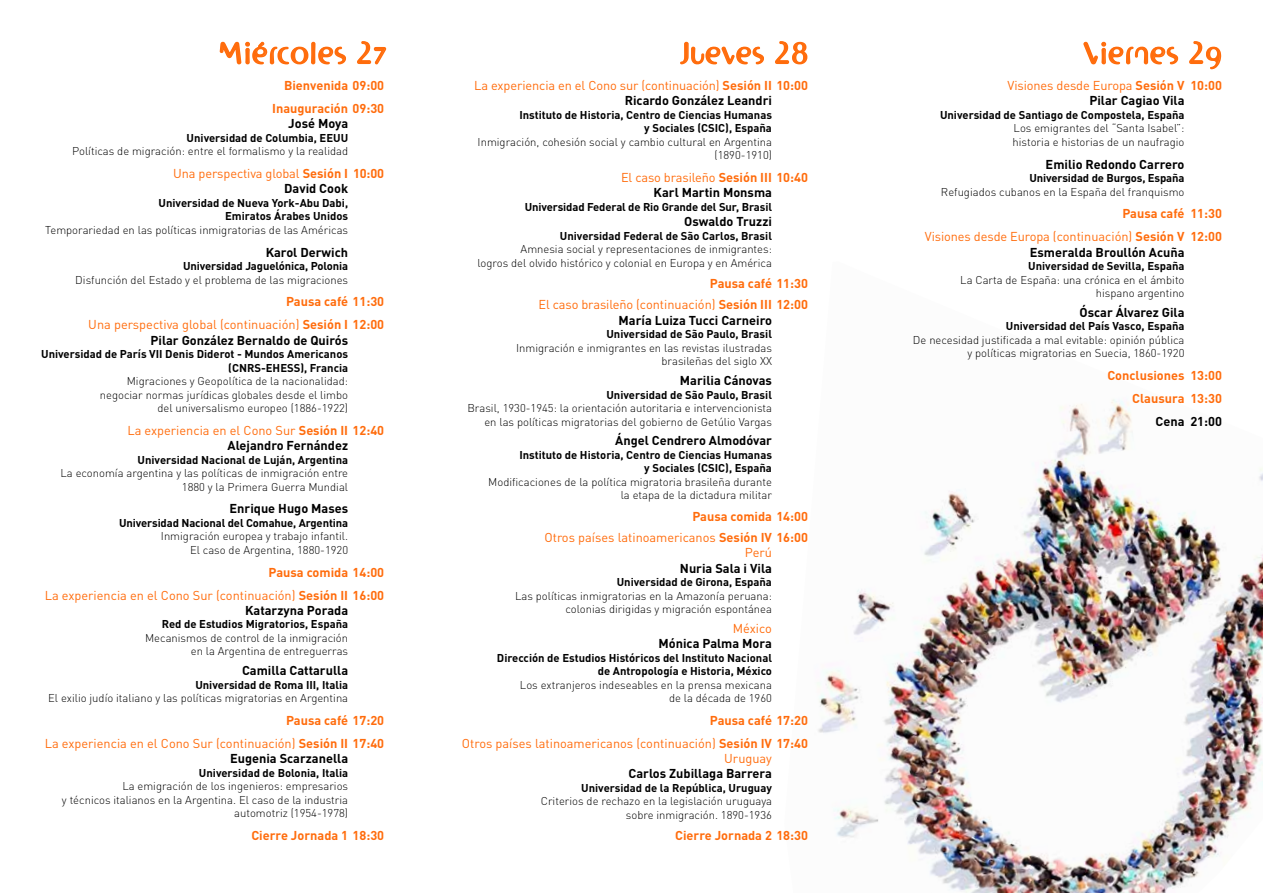
<style>
.page{position:relative;width:1263px;height:893px;background:#fff}
.page>*{position:absolute;margin:0;border:0;box-sizing:border-box;transform-origin:0 0}
.t1{font:27px "Bio Plasm LT";color:#ff6c0c}
.t2{font:12.75px/22.8px "DIN Pro";color:#ff6c0c;text-align:right}
.t3{font:700 12.75px/15.3px "DIN Pro";color:#000;text-align:center}
.t4{font:700 12.75px/22.8px "DIN Pro";color:#ff6c0c;text-align:right}
.t5{font:300 11.25px/13.5px "DIN Pro";color:#000;text-align:right}
.t6{font:700 11.25px/13.5px "DIN Pro";color:#000;text-align:right}
.s1{font-weight:700}
.s2{font-weight:700;color:#000}
.s3{font-weight:400;color:#ff6c0c}
.s4{color:#ff6c0c}
.s5{font-weight:400}
</style>
<div class="page">
<img style="left:818px;top:399px;width:445px;height:494px">
<svg style="left:219px;top:41px;width:127px;height:24px"></svg>
<svg style="left:357px;top:41px;width:30px;height:24px"></svg>
<svg style="left:680px;top:41px;width:84px;height:24px"></svg>
<svg style="left:775px;top:41px;width:33px;height:24px"></svg>
<svg style="left:1083px;top:41px;width:96px;height:24px"></svg>
<svg style="left:1189px;top:41px;width:33px;height:29px"></svg>
<h1 class="t1" style="left:219px;top:35px;width:170px">Miércoles 27</h1>
<h1 class="t1" style="left:680px;top:35px;width:131px">Jueves 28</h1>
<h1 class="t1" style="left:1082px;top:35px;width:141px">Viernes 29</h1>
<p class="t4" style="left:272px;top:74px;width:114px">Bienvenida 09:00<br>Inauguración 09:30</p>
<p class="t3" style="left:288px;top:115px;width:61px">José Moya</p>
<p class="t6" style="left:187px;top:130px;width:163px">Universidad de Columbia, EEUU</p>
<p class="t5" style="left:72px;top:144px;width:278px">Políticas de migración: entre el formalismo y la realidad</p>
<p class="t2" style="left:284px;top:165px;width:102px;line-height:15.3px;text-align:left;text-indent:-111px">Una perspectiva global <span class="s1">Sesión I 10:00<br></span><span class="s2">David Cook</span></p>
<p class="t6" style="left:159px;top:196px;width:191px">Universidad de Nueva York-Abu Dabi,<br>Emiratos Árabes Unidos</p>
<p class="t5" style="left:45px;top:223px;width:304px">Temporariedad en las políticas inmigratorias de las Américas</p>
<p class="t3" style="left:266px;top:244px;width:84px">Karol Derwich</p>
<p class="t6" style="left:183px;top:259px;width:167px">Universidad Jaguelónica, Polonia</p>
<p class="t5" style="left:75px;top:272px;width:274px">Disfunción del Estado y el problema de las migraciones</p>
<p class="t2" style="left:88px;top:290px;width:297px"><span class="s1">Pausa café 11:30<br></span>Una perspectiva global (continuación) <span class="s1">Sesión I 12:00</span></p>
<p class="t3" style="left:151px;top:332px;width:199px">Pilar González Bernaldo de Quirós</p>
<p class="t6" style="left:41px;top:347px;width:308px">Universidad de París VII Denis Diderot - Mundos Americanos (CNRS-EHESS), Francia</p>
<p class="t5" style="left:100px;top:374px;width:250px">Migraciones y Geopolítica de la nacionalidad: negociar normas jurídicas globales desde el limbo del universalismo europeo (1886-1922)</p>
<p class="t2" style="left:228px;top:422px;width:158px;line-height:15.3px;text-align:left;text-indent:-100px">La experiencia en el Cono Sur <span class="s1">Sesión II 12:40<br></span><span class="s2">Alejandro Fernández</span></p>
<p class="t6" style="left:138px;top:452px;width:212px">Universidad Nacional de Luján, Argentina</p>
<p class="t5" style="left:61px;top:466px;width:289px">La economía argentina y las políticas de inmigración entre<br>1880 y la Primera Guerra Mundial</p>
<p class="t3" style="left:230px;top:501px;width:120px">Enrique Hugo Mases</p>
<p class="t6" style="left:119px;top:516px;width:230px">Universidad Nacional del Comahue, Argentina</p>
<p class="t5" style="left:161px;top:529px;width:189px">Inmigración europea y trabajo infantil.<br>El caso de Argentina, 1880-1920</p>
<p class="t2" style="left:45px;top:560px;width:341px"><span class="s1">Pausa comida 14:00<br></span>La experiencia en el Cono Sur (continuación) <span class="s1">Sesión II 16:00</span></p>
<p class="t3" style="left:245px;top:602px;width:105px">Katarzyna Porada</p>
<p class="t6" style="left:162px;top:617px;width:188px">Red de Estudios Migratorios, España</p>
<p class="t5" style="left:145px;top:631px;width:205px">Mecanismos de control de la inmigración en la Argentina de entreguerras</p>
<p class="t3" style="left:242px;top:662px;width:108px">Camilla Cattarulla</p>
<p class="t6" style="left:195px;top:677px;width:154px">Universidad de Roma III, Italia</p>
<p class="t5" style="left:48px;top:691px;width:301px">El exilio judío italiano y las políticas migratorias en Argentina</p>
<p class="t2" style="left:45px;top:708px;width:341px"><span class="s1">Pausa café 17:20<br></span>La experiencia en el Cono Sur (continuación) <span class="s1">Sesión II 17:40</span></p>
<p class="t3" style="left:230px;top:750px;width:120px">Eugenia Scarzanella</p>
<p class="t6" style="left:199px;top:765px;width:151px">Universidad de Bolonia, Italia</p>
<p class="t5" style="left:62px;top:779px;width:288px">La emigración de los ingenieros: empresarios<br>y técnicos italianos en la Argentina. El caso de la industria automotriz (1954-1978)</p>
<p class="t4" style="left:251px;top:823px;width:134px">Cierre Jornada 1 18:30</p>
<p class="t2" style="left:625px;top:77px;width:185px;line-height:15.3px;text-align:left;text-indent:-151px">La experiencia en el Cono sur (continuación) <span class="s1">Sesión II 10:00<br></span><span class="s2">Ricardo González Leandri</span></p>
<p class="t6" style="left:519px;top:108px;width:254px">Instituto de Historia, Centro de Ciencias Humanas y Sociales (CSIC), España</p>
<p class="t5" style="left:478px;top:135px;width:296px">Inmigración, cohesión social y cambio cultural en Argentina (1890-1910)</p>
<p class="t3" style="left:621px;top:169px;width:188px"><span class="s3">El caso brasileño</span> <span class="s4">Sesión III 10:40<br></span>Karl Martin Monsma</p>
<p class="t6" style="left:525px;top:200px;width:249px">Universidad Federal de Rio Grande del Sur, Brasil</p>
<p class="t3" style="left:684px;top:214px;width:89px">Oswaldo Truzzi</p>
<p class="t6" style="left:560px;top:229px;width:214px">Universidad Federal de São Carlos, Brasil</p>
<p class="t5" style="left:478px;top:242px;width:296px">Amnesia social y representaciones de inmigrantes:<br>logros del olvido histórico y colonial en Europa y en América</p>
<p class="t2" style="left:538px;top:272px;width:271px;line-height:21.3px"><span class="s1">Pausa café 11:30<br></span>El caso brasileño (continuación) <span class="s1">Sesión III 12:00</span></p>
<p class="t3" style="left:618px;top:312px;width:155px">María Luiza Tucci Carneiro</p>
<p class="t6" style="left:606px;top:327px;width:167px">Universidad de São Paulo, Brasil</p>
<p class="t5" style="left:516px;top:340px;width:257px">Inmigración e inmigrantes en las revistas ilustradas brasileñas del siglo XX</p>
<p class="t3" style="left:680px;top:372px;width:94px">Marilia Cánovas</p>
<p class="t6" style="left:606px;top:387px;width:167px">Universidad de São Paulo, Brasil</p>
<p class="t5" style="left:467px;top:401px;width:306px">Brasil, 1930-1945: la orientación autoritaria e intervencionista en las políticas migratorias del gobierno de Getúlio Vargas</p>
<p class="t3" style="left:615px;top:433px;width:158px">Ángel Cendrero Almodóvar</p>
<p class="t6" style="left:519px;top:448px;width:254px">Instituto de Historia, Centro de Ciencias Humanas y Sociales (CSIC), España</p>
<p class="t5" style="left:488px;top:475px;width:285px">Modificaciones de la política migratoria brasileña durante la etapa de la dictadura militar</p>
<p class="t4" style="left:544px;top:505px;width:265px;line-height:21.3px">Pausa comida 14:00<br><span class="s5">Otros países latinoamericanos</span> Sesión IV 16:00</p>
<p class="t2" style="left:745px;top:541px;width:29px">Perú</p>
<p class="t3" style="left:680px;top:560px;width:94px">Nuria Sala i Vila</p>
<p class="t6" style="left:617px;top:575px;width:157px">Universidad de Girona, España</p>
<p class="t5" style="left:515px;top:588px;width:258px">Las políticas inmigratorias en la Amazonía peruana: colonias dirigidas y migración espontánea</p>
<p class="t2" style="left:733px;top:616px;width:41px">México</p>
<p class="t3" style="left:658px;top:635px;width:115px">Mónica Palma Mora</p>
<p class="t6" style="left:497px;top:650px;width:276px">Dirección de Estudios Históricos del Instituto Nacional de Antropología e Historia, México</p>
<p class="t5" style="left:520px;top:677px;width:254px">Los extranjeros indeseables en la prensa mexicana de la década de 1960</p>
<p class="t2" style="left:462px;top:708px;width:348px"><span class="s1">Pausa café 17:20<br></span>Otros países latinoamericanos (continuación) <span class="s1">Sesión IV 17:40</span></p>
<p class="t2" style="left:724px;top:746px;width:49px">Uruguay</p>
<p class="t3" style="left:628px;top:766px;width:145px">Carlos Zubillaga Barrera</p>
<p class="t6" style="left:581px;top:781px;width:192px">Universidad de la República, Uruguay</p>
<p class="t5" style="left:541px;top:794px;width:233px">Criterios de rechazo en la legislación uruguaya sobre inmigración. 1890-1936</p>
<p class="t4" style="left:675px;top:824px;width:134px">Cierre Jornada 2 18:30</p>
<p class="t2" style="left:1007px;top:77px;width:178px;line-height:15.3px">Visiones desde Europa <span class="s1">Sesión V<br></span><span class="s2">Pilar Cagiao Vila</span></p>
<p class="t6" style="left:940px;top:108px;width:246px">Universidad de Santiago de Compostela, España</p>
<p class="t5" style="left:1012px;top:121px;width:173px;text-align:left">Los emigrantes del “Santa Isabel”: historia e historias de un naufragio</p>
<p class="t3" style="left:1045px;top:156px;width:140px">Emilio Redondo Carrero</p>
<p class="t6" style="left:1029px;top:171px;width:157px">Universidad de Burgos, España</p>
<p class="t5" style="left:941px;top:184px;width:245px">Refugiados cubanos en la España del franquismo</p>
<p class="t2" style="left:925px;top:202px;width:261px"><span class="s1">Pausa café<br></span>Visiones desde Europa (continuación) <span class="s1">Sesión V</span></p>
<p class="t3" style="left:1030px;top:244px;width:156px">Esmeralda Broullón Acuña</p>
<p class="t6" style="left:1028px;top:259px;width:158px">Universidad de Sevilla, España</p>
<p class="t5" style="left:960px;top:272px;width:226px">La Carta de España: una crónica en el ámbito hispano argentino</p>
<p class="t3" style="left:1079px;top:304px;width:106px">Óscar Álvarez Gila</p>
<p class="t6" style="left:1006px;top:319px;width:180px">Universidad del País Vasco, España</p>
<p class="t5" style="left:913px;top:333px;width:273px">De necesidad justificada a mal evitable: opinión pública y políticas migratorias en Suecia, 1860-1920</p>
<p class="t4" style="left:1107px;top:364px;width:79px">Conclusiones<br>Clausura</p>
<p class="t3" style="left:1155px;top:413px;width:31px">Cena</p>
<p class="t4" style="left:1190px;top:74px;width:33px">10:00</p>
<p class="t4" style="left:1190px;top:202px;width:33px;text-align:left">11:30<br>12:00</p>
<p class="t4" style="left:1190px;top:364px;width:33px;text-align:left">13:00<br>13:30</p>
<p class="t3" style="left:1190px;top:413px;width:33px">21:00</p>
</div>
